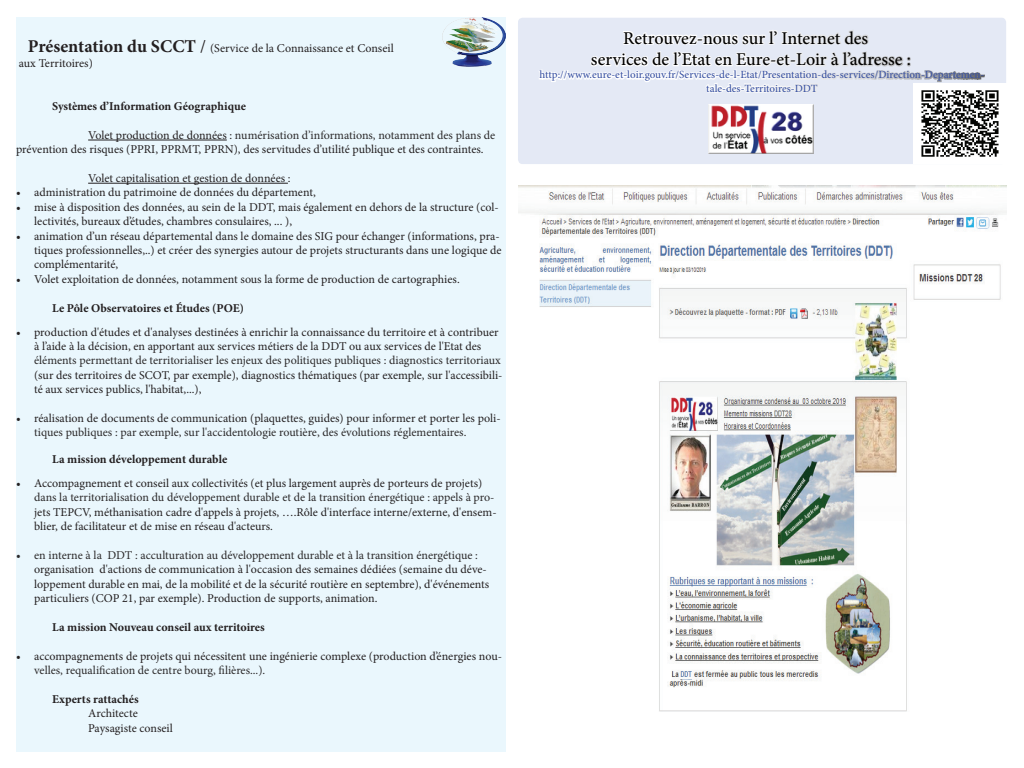
<style>
.page{position:relative;width:1024px;height:768px;background:#fff}
.page>*{position:absolute;margin:0;border:0;box-sizing:border-box;transform-origin:0 0}
.t1{font:500 18px/21.6px "Minion Pro";color:#000;text-align:center}
.t2{font:12px/14.4px "Minion Pro";color:#231f20}
.t3{font:12px "Minion Pro";color:#2b292a}
.t4{font:700 12px "Minion Pro";color:#231f20}
.t5{font:500 11px/13.2px "Minion Pro";color:#3a53a3;text-align:center}
.s1{font-weight:700;font-size:18px}
.s2{font-size:18px}
.s3{color:#2b292a}
</style>
<div class="page">
<div style="left:16px;top:18px;width:490px;height:734px;background:#eaf7fd"></div>
<hr style="left:88px;top:140px;width:139px;height:1px;background:#231f20">
<hr style="left:88px;top:183px;width:200px;height:1px;background:#231f20">
<div style="left:518px;top:18px;width:488px;height:146px;background:#e4e9f5;border-radius:5px"></div>
<svg style="left:539px;top:30px;width:446px;height:63px"></svg>
<img style="left:709px;top:104px;width:104px;height:49px">
<img style="left:913px;top:84px;width:93px;height:80px">
<img style="left:442px;top:18px;width:64px;height:49px">
<img style="left:518px;top:185px;width:488px;height:527px">
<p class="t2" style="left:19px;top:41px;width:377px;text-indent:9px"><span class="s1">Présentation du SCCT</span> <span class="s2">/</span> (Service de la Connaissance et Conseil aux Territoires)</p>
<p class="t4" style="left:52px;top:98px;width:195px">Systèmes d’Information Géographique</p>
<p class="t2" style="left:16px;top:128px;width:481px;text-indent:72px">Volet production de données : <span class="s3">numérisation d’informations, notamment des plans de </span>prévention des risques (PPRI, PPRMT, PPRN), des servitudes d’utilité publique et des contraintes.</p>
<p class="t2" style="left:88px;top:171px;width:204px">Volet capitalisation et gestion de données :</p>
<p class="t2" style="left:16px;top:185px;width:301px">• administration du patrimoine de données du département,</p>
<p class="t2" style="left:34px;top:200px;width:466px;text-indent:-18px">• mise à disposition des données, au sein de la DDT, mais également en dehors de la structure (col&shy;lectivités, bureaux d’études, chambres consulaires, ... ),</p>
<p class="t2" style="left:34px;top:229px;width:469px;text-indent:-18px">• animation d’un réseau départemental dans le domaine des SIG pour échanger (informations, pra&shy;tiques professionnelles,..) et créer des synergies autour de projets structurants dans une logique de complémentarité,</p>
<p class="t2" style="left:16px;top:272px;width:445px">• Volet exploitation de données, notamment sous la forme de production de cartographies.</p>
<p class="t4" style="left:52px;top:299px;width:193px">Le Pôle Observatoires et Études (POE)</p>
<p class="t2" style="left:16px;top:325px;width:484px;text-align:center">• production d'études et d'analyses destinées à enrichir la connaissance du territoire et à contribuer à l’aide à la décision, en apportant aux services métiers de la DDT ou aux services de l'Etat des</p>
<p class="t3" style="left:34px;top:353px;width:468px">éléments permettant de territorialiser les enjeux des politiques publiques : diagnostics territoriaux</p>
<p class="t2" style="left:34px;top:368px;width:470px">(sur des territoires de SCOT, par exemple), diagnostics thématiques (par exemple, sur l'accessibili&shy;té aux services publics, l'habitat,...),</p>
<p class="t2" style="left:16px;top:411px;width:486px">• réalisation de documents de communication (plaquettes, guides) pour informer et porter les poli-</p>
<p class="t3" style="left:34px;top:425px;width:434px">tiques publiques : par exemple, sur l'accidentologie routière, des évolutions réglementaires.</p>
<p class="t4" style="left:52px;top:451px;width:177px">La mission développement durable</p>
<p class="t2" style="left:16px;top:476px;width:468px">• Accompagnement et conseil aux collectivités (et plus largement auprès de porteurs de projets)</p>
<p class="t3" style="left:34px;top:489px;width:462px">dans la territorialisation du développement durable et de la transition énergétique : appels à pro-</p>
<p class="t2" style="left:34px;top:505px;width:464px">jets TEPCV, méthanisation cadre d'appels à projets, ….Rôle d'interface interne/externe, d'ensem&shy;blier, de facilitateur et de mise en réseau d'acteurs.</p>
<p class="t3" style="left:16px;top:547px;width:463px">• en interne à la DDT : acculturation au développement durable et à la transition énergétique :</p>
<p class="t2" style="left:34px;top:562px;width:457px">organisation d'actions de communication à l'occasion des semaines dédiées (semaine du déve&shy;loppement durable en mai, de la mobilité et de la sécurité routière en septembre), d'événements particuliers (COP 21, par exemple). Production de supports, animation.</p>
<p class="t4" style="left:52px;top:619px;width:214px">La mission Nouveau conseil aux territoires</p>
<p class="t2" style="left:16px;top:649px;width:487px">• accompagnements de projets qui nécessitent une ingénierie complexe (production d’énergies nou-</p>
<p class="t3" style="left:34px;top:662px;width:233px">velles, requalification de centre bourg, filières...).</p>
<p class="t4" style="left:52px;top:691px;width:88px">Experts rattachés</p>
<p class="t2" style="left:88px;top:706px;width:86px">Architecte<br>Paysagiste conseil</p>
<h1 class="t1" style="left:591px;top:27px;width:322px">Retrouvez-nous sur l’ Internet des<br>services de l’Etat en Eure-et-Loir à l’adresse :</h1>
<p class="t5" style="left:540px;top:68px;width:446px">http://www.eure-et-loir.gouv.fr/Services-de-l-Etat/Presentation-des-services/Direction-Departemen&shy;tale-des-Territoires-DDT</p>
</div>
